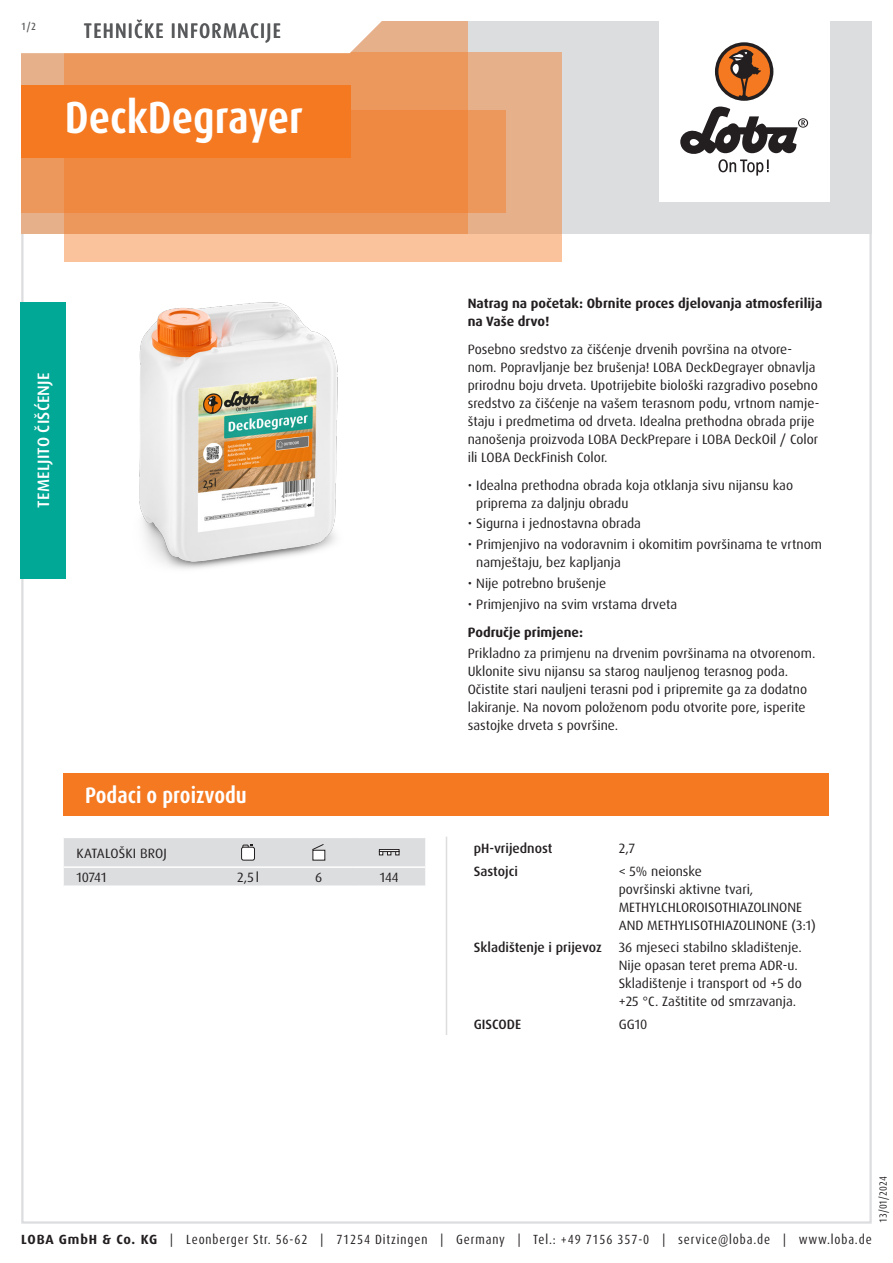
<style>
.page{position:relative;width:893px;height:1263px;background:#fff}
.page>*{position:absolute;margin:0;border:0;box-sizing:border-box;transform-origin:0 0}
.Produktname_weiss{font:700 condensed 45px "Dax Pro";color:#fff}
.Abschnitt{font:700 condensed 22.5px "Dax Pro";color:#fff}
.TI{font:500 condensed 21px "Dax Pro";letter-spacing:.06em;color:#57585a}
.Produktart_Reinigung-Pflege{font:500 16.5px "Dax Pro";letter-spacing:.01em;color:#fff}
.Text{font:13.5px/18px "Dax Pro";color:#231f20}
.Text_ohne_Silbentrennung{font:13.5px/18px "Dax Pro";color:#231f20}
.Text_Bold{font:700 13.5px/18px "Dax Pro";color:#231f20}
.Text_Medium{font:500 13.5px "Dax Pro";color:#231f20}
.Text_Großbuchstaben{font:13.5px "Dax Pro";letter-spacing:.01em;color:#231f20}
.Text_zentriert{font:13.5px "Dax Pro";color:#231f20}
.t1{font:condensed 13.35px "Dax Pro";letter-spacing:.065em;color:#231f20}
.t2{font:condensed 10.5px "Dax Pro";color:#231f20}
.t3{font:500 condensed 10.5px "Dax Pro";color:#57585a}
.s1{font-weight:700;font-stretch:normal}
</style>
<div class="page">
<hr style="left:446px;top:837px;width:1px;height:198px;background:#dcdddf">
<svg style="left:64px;top:838px;width:361px;height:48px;background:#dcdddf"></svg>
<div style="left:379px;top:849px;width:20px;height:3px;border:1px solid #231f20"></div>
<div style="left:64px;top:773px;width:765px;height:42px;background:#f47921"></div>
<img style="left:139px;top:302px;width:199px;height:267px">
<div style="left:20px;top:302px;width:46px;height:276px;background:#00a895"></div>
<div style="left:21px;top:21px;width:851px;height:213px;background:#dcdddf"></div>
<div style="left:659px;top:0;width:170px;height:202px;background:#fff"></div>
<svg style="left:680px;top:106px;width:128px;height:70px"></svg>
<div style="left:715px;top:42px;width:58px;height:59px;background:#231f20;border-radius:50%"></div>
<svg style="left:718px;top:45px;width:52px;height:52px"></svg>
<div style="left:64px;top:52px;width:497px;height:209px;background:linear-gradient(to right,#fec79f,#efb992)"></div>
<div style="left:21px;top:111px;width:485px;height:102px;background:#ec975b"></div>
<svg style="left:21px;top:21px;width:447px;height:213px;background:#ed9150"></svg>
<svg style="left:21px;top:21px;width:411px;height:34px;background:#faede4"></svg>
<div style="left:21px;top:85px;width:330px;height:72px;background:#f47921"></div>
<p class="t3" style="left:21px;top:19px;width:16px">1/2</p>
<p class="TI" style="left:84px;top:17px;width:198px">TEHNIČKE INFORMACIJE</p>
<p class="Produktname_weiss" style="left:65px;top:89px;width:240px">DeckDegrayer</p>
<p class="Produktart_Reinigung-Pflege" style="left:33px;top:507px;width:136px;rotate:-90deg">TEMELJITO ČIŠĆENJE</p>
<p class="Abschnitt" style="left:85px;top:781px;width:163px">Podaci o proizvodu</p>
<p class="Text_Großbuchstaben" style="left:77px;top:844px;width:92px">KATALOŠKI BROJ</p>
<p class="Text" style="left:77px;top:868px;width:31px">10741</p>
<p class="Text_zentriert" style="left:237px;top:868px;width:23px">2,5l</p>
<p class="Text_zentriert" style="left:315px;top:868px;width:9px">6</p>
<p class="Text_zentriert" style="left:380px;top:868px;width:20px">144</p>
<p class="Text_Bold" style="left:468px;top:295px;width:356px">Natrag na početak: Obrnite proces djelovanja atmosferilija na Vaše drvo!</p>
<p class="Text" style="left:468px;top:340px;width:353px">Posebno sredstvo za čišćenje drvenih površina na otvore&shy;nom. Popravljanje bez brušenja! LOBA DeckDegrayer obnavlja prirodnu boju drveta. Upotrijebite biološki razgradivo posebno sredstvo za čišćenje na vašem terasnom podu, vrtnom namje&shy;štaju i predmetima od drveta. Idealna prethodna obrada prije nanošenja proizvoda LOBA DeckPrepare i LOBA DeckOil / Color ili LOBA DeckFinish Color.</p>
<p class="Text" style="left:476px;top:476px;width:318px;text-indent:-9px">• Idealna prethodna obrada koja otklanja sivu nijansu kao priprema za daljnju obradu</p>
<p class="Text" style="left:468px;top:515px;width:175px">• Sigurna i jednostavna obrada</p>
<p class="Text" style="left:476px;top:536px;width:347px;text-indent:-9px">• Primjenjivo na vodoravnim i okomitim površinama te vrtnom namještaju, bez kapljanja</p>
<p class="Text" style="left:468px;top:575px;width:140px">• Nije potrebno brušenje</p>
<p class="Text" style="left:468px;top:596px;width:211px">• Primjenjivo na svim vrstama drveta</p>
<p class="Text_Bold" style="left:468px;top:623px;width:117px">Područje primjene:</p>
<p class="Text" style="left:468px;top:645px;width:349px">Prikladno za primjenu na drvenim površinama na otvorenom.<br>Uklonite sivu nijansu sa starog nauljenog terasnog poda.<br>Očistite stari nauljeni terasni pod i pripremite ga za dodatno lakiranje. Na novom položenom podu otvorite pore, isperite sastojke drveta s površine.</p>
<p class="Text_Medium" style="left:474px;top:840px;width:80px">pH-vrijednost</p>
<p class="Text_ohne_Silbentrennung" style="left:619px;top:839px;width:18px">2,7</p>
<p class="Text_Medium" style="left:474px;top:862px;width:46px">Sastojci</p>
<p class="Text_ohne_Silbentrennung" style="left:619px;top:862px;width:199px">&lt; 5% neionske<br>površinski aktivne tvari,<br>METHYLCHLOROISOTHIAZOLINONE<br>AND METHYLISOTHIAZOLINONE (3:1)</p>
<p class="Text_Medium" style="left:474px;top:939px;width:130px">Skladištenje i prijevoz</p>
<p class="Text_ohne_Silbentrennung" style="left:619px;top:939px;width:184px">36 mjeseci stabilno skladištenje.</p>
<p class="Text_ohne_Silbentrennung" style="left:619px;top:957px;width:181px">Nije opasan teret prema ADR-u.</p>
<p class="Text_ohne_Silbentrennung" style="left:619px;top:975px;width:184px">Skladištenje i transport od +5 do +25 °C. Zaštitite od smrzavanja.</p>
<p class="Text_Medium" style="left:474px;top:1016px;width:49px">GISCODE</p>
<p class="Text_ohne_Silbentrennung" style="left:619px;top:1015px;width:30px">GG10</p>
<p class="t2" style="left:876px;top:1222px;width:48px;rotate:-90deg">13/01/2024</p>
<p class="t1" style="left:21px;top:1230px;width:852px"><span class="s1">LOBA GmbH &amp; Co. KG</span> | Leonberger Str. 56-62 | 71254 Ditzingen | Germany | Tel.: +49 7156 357-0 | service@loba.de | www.loba.de</p>
</div>
